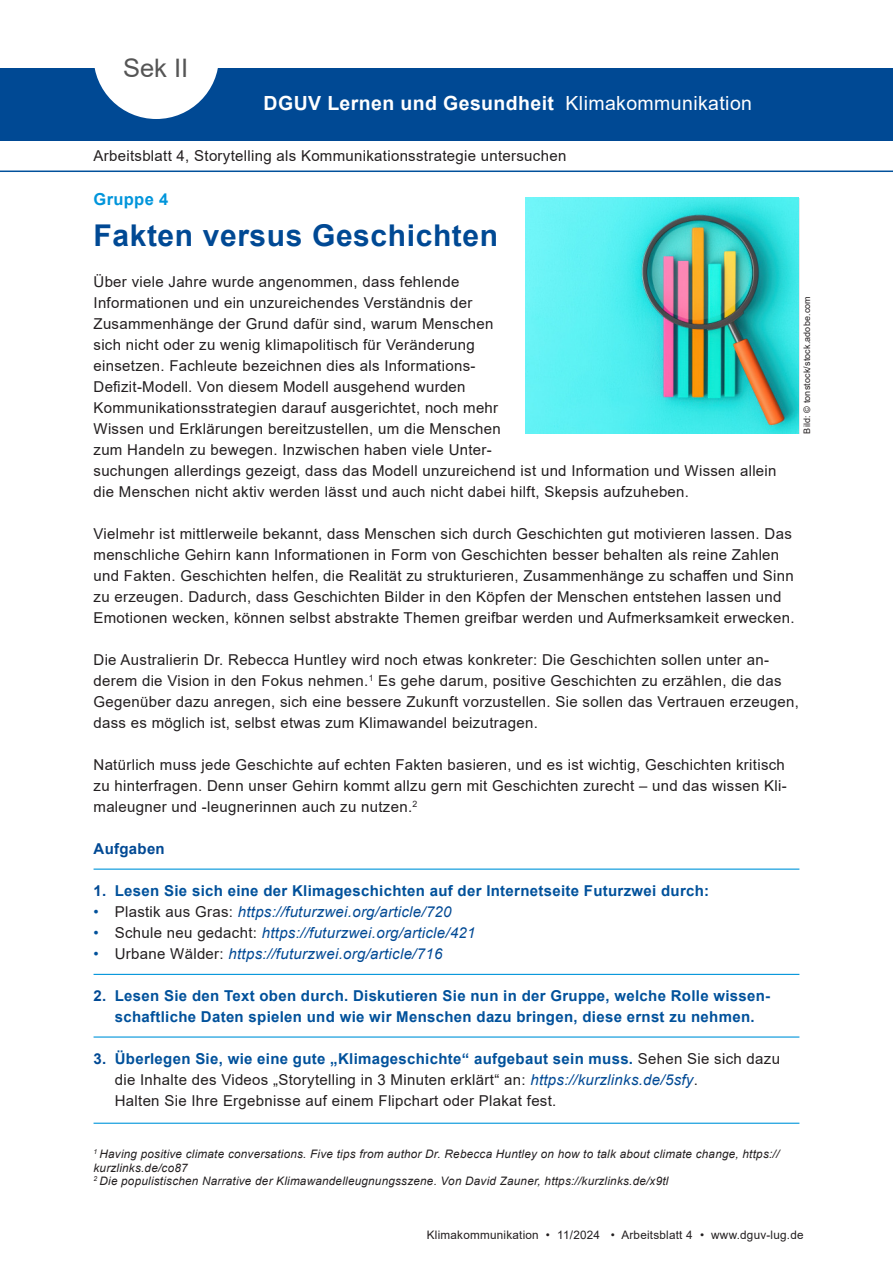
<style>
.page{position:relative;width:893px;height:1263px;background:#fff}
.page>*{position:absolute;margin:0;border:0;box-sizing:border-box;transform-origin:0 0}
.Ueberschrift{font:700 30px "Arial";letter-spacing:.02em;color:#004994}
.head{font:25.5px "Arial";color:#555}
.t1{font:700 19.5px "Arial";letter-spacing:.02em;color:#fff}
.t2{font:19.5px "Arial";letter-spacing:.02em;color:#fff}
.Zwischenueberschrift{font:700 16.5px "Arial";letter-spacing:.02em;color:#0095db}
.Fliesstext_Aufzaehlung{font:15px/21px "Arial";letter-spacing:.02em;color:#231f20}
.Fliesstext_Aufzaehlung-2{font:700 15px/21px "Arial";letter-spacing:.02em;color:#01519b;text-align:center}
.Fliesstext_Aufzaehlung-3{font:italic 15px "Arial";letter-spacing:.02em;color:#004994}
.Fliesstext_Aufzaehlung-4{font:700 15px "Arial";letter-spacing:.02em;color:#004994}
.Fliesstext_Aufzaehlung-5{font:italic 11.7px/13.5px "Arial";letter-spacing:.02em;color:#231f20}
.fusszeile{font:11.7px "Arial";letter-spacing:.02em;color:#231f20}
.Bildnachweis{font:9px "Arial";letter-spacing:.015em;color:#231f20}
.s1{color:#004994}
.s2{font-style:normal;color:#01519b}
.s3{font-style:normal;color:#231f20}
.s4{font-weight:700;color:#004994}
.s5{font-weight:700;color:#01519b}
.s6{font-style:italic;color:#004994}
</style>
<div class="page">
<div style="left:0;top:68px;width:893px;height:72px;background:#004994"></div>
<svg style="left:94px;top:68px;width:124px;height:51px"></svg>
<hr style="left:0;top:171px;width:893px;height:1px;background:#01519b">
<img style="left:525px;top:198px;width:273px;height:236px">
<hr style="left:94px;top:974px;width:705px;height:1px;background:#0095db">
<hr style="left:94px;top:1036px;width:705px;height:1px;background:#0095db">
<hr style="left:94px;top:1123px;width:705px;height:1px;background:#0095db">
<hr style="left:94px;top:868px;width:705px;height:2px;background:#0095db">
<p class="head" style="left:123px;top:50px;width:67px">Sek II</p>
<p class="t1" style="left:264px;top:89px;width:292px">DGUV Lernen und Gesundheit</p>
<p class="t2" style="left:566px;top:89px;width:188px">Klimakommunikation</p>
<p class="Fliesstext_Aufzaehlung" style="left:94px;top:145px;width:474px">Arbeitsblatt 4, Storytelling als Kommunikationsstrategie untersuchen</p>
<p class="Zwischenueberschrift" style="left:94px;top:188px;width:76px">Gruppe 4</p>
<p class="Ueberschrift" style="left:94px;top:214px;width:406px">Fakten versus Geschichten</p>
<p class="Fliesstext_Aufzaehlung" style="left:94px;top:271px;width:684px">Über viele Jahre wurde angenommen, dass fehlende<br>Informationen und ein unzureichendes Verständnis der<br>Zusammenhänge der Grund dafür sind, warum Menschen<br>sich nicht oder zu wenig klimapolitisch für Veränderung<br>einsetzen. Fachleute bezeichnen dies als Informations-<br>Defizit-Modell. Von diesem Modell ausgehend wurden<br>Kommunikationsstrategien darauf ausgerichtet, noch mehr<br>Wissen und Erklärungen bereitzustellen, um die Menschen<br>zum Handeln zu bewegen. Inzwischen haben viele Unter-<br>suchungen allerdings gezeigt, dass das Modell unzureichend ist und Information und Wissen allein die Menschen nicht aktiv werden lässt und auch nicht dabei hilft, Skepsis aufzuheben.</p>
<p class="Fliesstext_Aufzaehlung" style="left:94px;top:523px;width:702px">Vielmehr ist mittlerweile bekannt, dass Menschen sich durch Geschichten gut motivieren lassen. Das menschliche Gehirn kann Informationen in Form von Geschichten besser behalten als reine Zahlen und Fakten. Geschichten helfen, die Realität zu strukturieren, Zusammenhänge zu schaffen und Sinn zu erzeugen. Dadurch, dass Geschichten Bilder in den Köpfen der Menschen entstehen lassen und Emotionen wecken, können selbst abstrakte Themen greifbar werden und Aufmerksamkeit erwecken.</p>
<p class="Fliesstext_Aufzaehlung" style="left:94px;top:649px;width:707px">Die Australierin Dr. Rebecca Huntley wird noch etwas konkreter: Die Geschichten sollen unter an&shy;derem die Vision in den Fokus nehmen.<sup>1</sup> Es gehe darum, positive Geschichten zu erzählen, die das Gegenüber dazu anregen, sich eine bessere Zukunft vorzustellen. Sie sollen das Vertrauen erzeugen, dass es möglich ist, selbst etwas zum Klimawandel beizutragen.</p>
<p class="Fliesstext_Aufzaehlung" style="left:94px;top:754px;width:695px">Natürlich muss jede Geschichte auf echten Fakten basieren, und es ist wichtig, Geschichten kritisch zu hinterfragen. Denn unser Gehirn kommt allzu gern mit Geschichten zurecht – und das wissen Kli&shy;maleugner und -leugnerinnen auch zu nutzen.<sup>2</sup></p>
<p class="Fliesstext_Aufzaehlung-4" style="left:94px;top:838px;width:73px">Aufgaben</p>
<p class="Fliesstext_Aufzaehlung-2" style="left:94px;top:880px;width:617px"><span class="s1">1.</span> Lesen Sie sich eine der Klimageschichten auf der Internetseite Futurzwei durch:</p>
<p class="Fliesstext_Aufzaehlung-3" style="left:94px;top:902px;width:360px"><span class="s2">•</span> <span class="s3">Plastik aus Gras:</span> https://futurzwei.org/article/720</p>
<p class="Fliesstext_Aufzaehlung-3" style="left:94px;top:923px;width:384px"><span class="s2">•</span> <span class="s3">Schule neu gedacht:</span> https://futurzwei.org/article/421</p>
<p class="Fliesstext_Aufzaehlung-3" style="left:94px;top:944px;width:350px"><span class="s2">•</span> <span class="s3">Urbane Wälder:</span> https://futurzwei.org/article/716</p>
<p class="Fliesstext_Aufzaehlung-2" style="left:94px;top:985px;width:678px"><span class="s1">2.</span> Lesen Sie den Text oben durch. Diskutieren Sie nun in der Gruppe, welche Rolle wissen&shy;schaftliche Daten spielen und wie wir Menschen dazu bringen, diese ernst zu nehmen.</p>
<p class="Fliesstext_Aufzaehlung" style="left:115px;top:1048px;width:667px;text-indent:-21px"><span class="s4">3.</span> <span class="s5">Überlegen Sie, wie eine gute „Klimageschichte“ aufgebaut sein muss.</span> Sehen Sie sich dazu die Inhalte des Videos „Storytelling in 3 Minuten erklärt“ an: <span class="s6">https://kurzlinks.de/5sfy</span>.<br>Halten Sie Ihre Ergebnisse auf einem Flipchart oder Plakat fest.</p>
<p class="Bildnachweis" style="left:801px;top:434px;width:139px;rotate:-90deg">Bild: © tonstock/stock.adobe.com</p>
<p class="Fliesstext_Aufzaehlung-5" style="left:94px;top:1147px;width:687px"><sup>1</sup> Having positive climate conversations. Five tips from author Dr. Rebecca Huntley on how to talk about climate change, https:// kurzlinks.de/co87</p>
<p class="Fliesstext_Aufzaehlung-5" style="left:94px;top:1174px;width:576px"><sup>2</sup> Die populistischen Narrative der Klimawandelleugnungsszene. Von David Zauner, https://kurzlinks.de/x9tl</p>
<p class="fusszeile" style="left:427px;top:1227px;width:378px">Klimakommunikation • 11/2024 • Arbeitsblatt 4 • www.dguv-lug.de</p>
</div>
